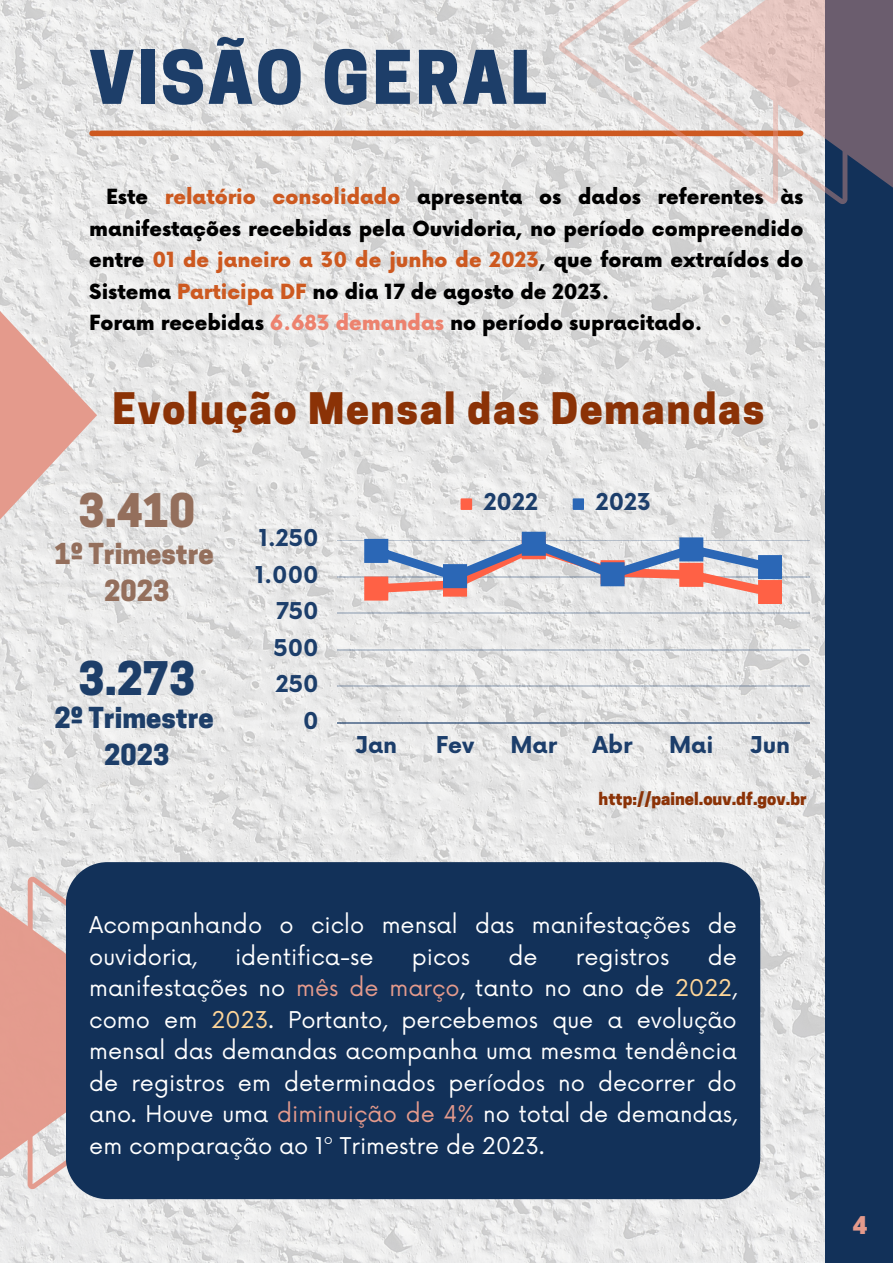
<style>
.page{position:relative;width:893px;height:1264px;background:#fff}
.page>*{position:absolute;margin:0;border:0;box-sizing:border-box;transform-origin:0 0}
.t1{font:800 69.3px "Cooper Hewitt";letter-spacing:.04em;color:#1d3e69}
.t2{font:800 43.5px "Cooper Hewitt";color:#946f5c}
.t3{font:800 43.5px "Cooper Hewitt";color:#1d3e69}
.t4{font:800 40.8px "Cooper Hewitt";letter-spacing:.04em;color:#8b3206}
.t5{font:800 27.15px "Cooper Hewitt";color:#946f5c}
.t6{font:800 27.15px "Cooper Hewitt";color:#1d3e69}
.t7{font:800 24.9px "Open Sans";color:#e49a8c}
.t8{font:700 22.65px "Now";color:#1c3e6b}
.t9{font:22.5px/31.5px "Now";color:#fff}
.t10{font:900 20.4px/31.5px "Now";color:#000;text-align:justify}
.t11{font:800 16.5px "Cooper Hewitt";color:#8b3206}
.s1{color:#cd5920}
.s2{color:#ed826e}
.s3{color:#e49a8c}
.s4{color:#ffd699}
</style>
<div class="page">
<img style="left:0;top:0;width:824px;height:1262px">
<div style="left:92px;top:130px;width:708px;height:6px;background:#cd5920"></div>
<div style="left:460px;top:498px;width:12px;height:12px;background:#ff6145"></div>
<div style="left:572px;top:498px;width:12px;height:12px;background:#2b67b6"></div>
<hr style="left:337px;top:540px;width:472px;height:1px;background:#1c3e6b">
<hr style="left:337px;top:576px;width:472px;height:1px;background:#1c3e6b">
<hr style="left:337px;top:613px;width:472px;height:1px;background:#1c3e6b">
<hr style="left:337px;top:649px;width:472px;height:1px;background:#1c3e6b">
<hr style="left:337px;top:686px;width:472px;height:1px;background:#1c3e6b">
<hr style="left:337px;top:722px;width:472px;height:1px;background:#1c3e6b">
<svg style="left:364px;top:531px;width:418px;height:73px;background:#c3bbc7"></svg>
<svg style="left:0;top:311px;width:97px;height:208px;background:#e5c0b9"></svg>
<svg style="left:0;top:877px;width:28px;height:311px;background:#e4ada3"></svg>
<svg style="left:28px;top:876px;width:38px;height:313px;background:#e4b3aa"></svg>
<div style="left:66px;top:862px;width:694px;height:337px;background:#123159"></div>
<div style="left:824px;top:0;width:68px;height:1262px;background:#123159"></div>
<svg style="left:558px;top:0;width:334px;height:204px"></svg>
<p class="t1" style="left:89px;top:52px;width:459px">VISÃO GERAL</p>
<p class="t10" style="left:89px;top:182px;width:715px;text-indent:17px">Este <span class="s1">relatório consolidado</span> apresenta os dados referentes às manifestações recebidas pela Ouvidoria, no período compreendido entre <span class="s1">01 de janeiro a 30 de junho de 2023</span>, que foram extraídos do Sistema <span class="s1">Participa DF</span> no dia 17 de agosto de 2023.</p>
<p class="t10" style="left:89px;top:308px;width:614px">Foram recebidas <span class="s2">6.683 demandas</span> no período supracitado.</p>
<p class="t4" style="left:112px;top:393px;width:653px">Evolução Mensal das Demandas</p>
<p class="t2" style="left:79px;top:494px;width:118px">3.410</p>
<p class="t5" style="left:55px;top:543px;width:161px">1º Trimestre</p>
<p class="t5" style="left:104px;top:580px;width:67px">2023</p>
<p class="t3" style="left:79px;top:662px;width:118px">3.273</p>
<p class="t6" style="left:55px;top:708px;width:161px">2º Trimestre</p>
<p class="t6" style="left:104px;top:745px;width:67px">2023</p>
<p class="t8" style="left:259px;top:526px;width:61px">1.250</p>
<p class="t8" style="left:255px;top:562px;width:65px">1.000</p>
<p class="t8" style="left:276px;top:598px;width:44px">750</p>
<p class="t8" style="left:273px;top:635px;width:47px">500</p>
<p class="t8" style="left:276px;top:671px;width:44px">250</p>
<p class="t8" style="left:303px;top:708px;width:17px">0</p>
<p class="t8" style="left:483px;top:489px;width:56px">2022</p>
<p class="t8" style="left:595px;top:489px;width:57px">2023</p>
<p class="t8" style="left:355px;top:732px;width:44px">Jan</p>
<p class="t8" style="left:435px;top:732px;width:40px">Fev</p>
<p class="t8" style="left:510px;top:732px;width:48px">Mar</p>
<p class="t8" style="left:592px;top:732px;width:41px">Abr</p>
<p class="t8" style="left:669px;top:732px;width:46px">Mai</p>
<p class="t8" style="left:749px;top:732px;width:42px">Jun</p>
<p class="t11" style="left:598px;top:792px;width:209px">http://painel.ouv.df.gov.br</p>
<p class="t9" style="left:89px;top:910px;width:649px">Acompanhando o ciclo mensal das manifestações de ouvidoria,</p>
<p class="t9" style="left:89px;top:942px;width:649px;text-align:justify;text-indent:618px">de manifestações no <span class="s3">mês de março</span>, tanto no ano de <span class="s4">2022</span>, como em <span class="s4">2023</span>. Portanto, percebemos que a evolução mensal das demandas acompanha uma mesma tendência de registros em determinados períodos no decorrer do ano. Houve uma <span class="s3">diminuição de 4%</span> no total de demandas, em comparação ao 1º Trimestre de 2023.</p>
<p class="t9" style="left:235px;top:942px;width:140px">identifica-se</p>
<p class="t9" style="left:412px;top:942px;width:60px">picos</p>
<p class="t9" style="left:508px;top:942px;width:31px">de</p>
<p class="t9" style="left:576px;top:942px;width:95px">registros</p>
<p class="t7" style="left:852px;top:1206px;width:16px">4</p>
</div>
